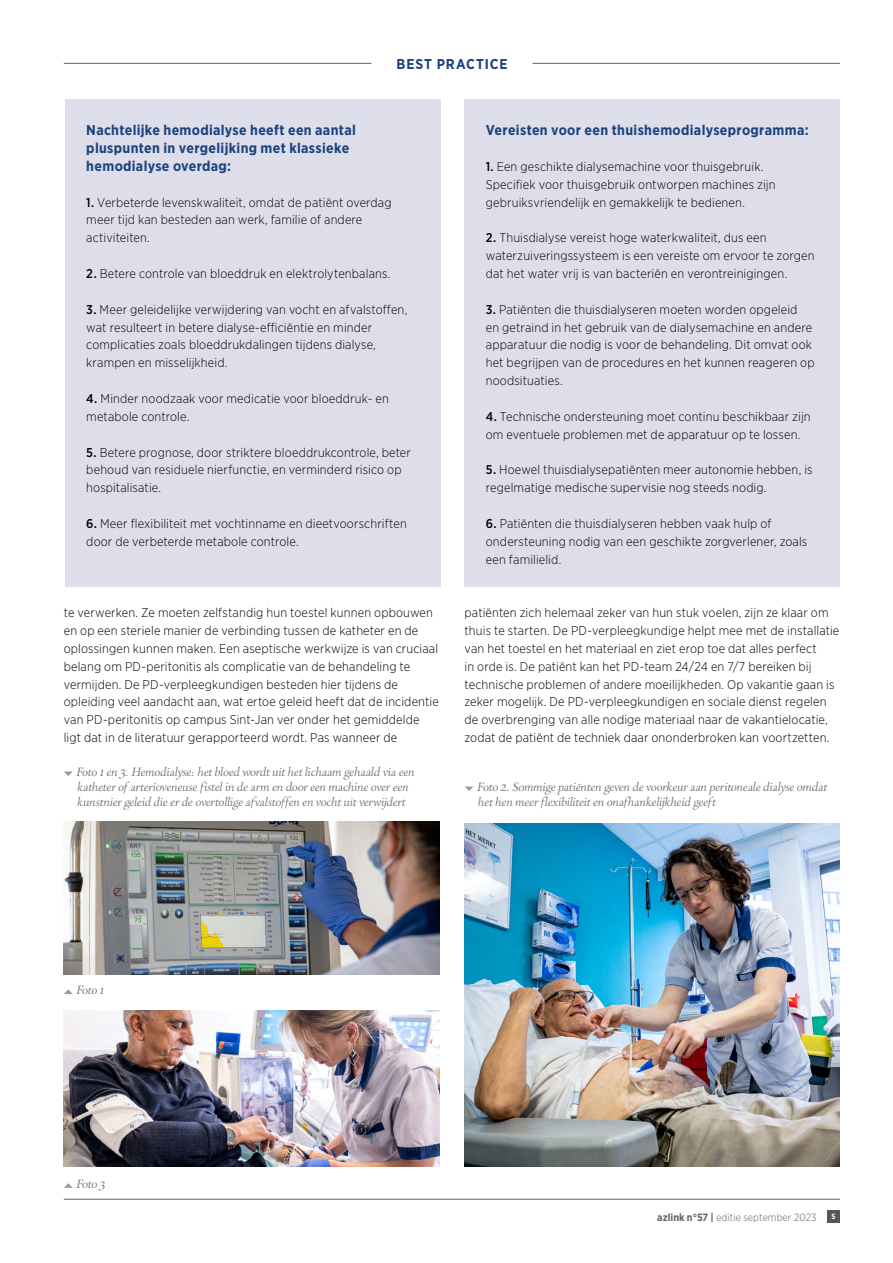
<style>
.page{position:relative;width:893px;height:1263px;background:#fff}
.page>*{position:absolute;margin:0;border:0;box-sizing:border-box;transform-origin:0 0}
.t1{font:700 14.25px/17.9px "Gotham Narrow";letter-spacing:.025em;color:#1b437d}
.t2{font:700 14.25px "Gotham Narrow";letter-spacing:.065em;color:#1b437d}
.t3{font:300 12.75px/17.9px "Gotham Narrow";letter-spacing:.01em;color:#000}
.t4{font:300 12px/15px "Park Lane";color:#706f6f}
.t5{font:300 10.5px "Gotham Narrow";color:#646363}
.t6{font:700 7.5px "Gotham Narrow";color:#fff}
.s1{font-weight:500}
.s2{font-weight:700}
</style>
<div class="page">
<div style="left:827px;top:1210px;width:13px;height:12px;background:#575756"></div>
<hr style="left:64px;top:1199px;width:776px;height:1px;background:#646363">
<hr style="left:533px;top:63px;width:307px;height:1px;background:#646363">
<hr style="left:64px;top:63px;width:307px;height:1px;background:#646363">
<div style="left:65px;top:99px;width:375px;height:488px;background:#dedeeb"></div>
<img style="left:64px;top:821px;width:375px;height:153px">
<img style="left:64px;top:1010px;width:375px;height:156px">
<svg style="left:64px;top:771px;width:9px;height:5px"></svg>
<svg style="left:465px;top:786px;width:9px;height:5px"></svg>
<svg style="left:64px;top:989px;width:9px;height:5px"></svg>
<svg style="left:64px;top:1183px;width:9px;height:5px"></svg>
<img style="left:465px;top:823px;width:375px;height:343px">
<div style="left:465px;top:99px;width:375px;height:488px;background:#dedeeb"></div>
<p class="t2" style="left:396px;top:55px;width:113px">BEST PRACTICE</p>
<p class="t1" style="left:86px;top:121px;width:271px">Nachtelijke hemodialyse heeft een aantal pluspunten in vergelijking met klassieke hemodialyse overdag:</p>
<p class="t3" style="left:86px;top:193px;width:307px"><span class="s1">1.</span> Verbeterde levenskwaliteit, omdat de patiënt overdag meer tijd kan besteden aan werk, familie of andere activiteiten.</p>
<p class="t3" style="left:86px;top:264px;width:306px"><span class="s1">2.</span> Betere controle van bloeddruk en elektrolytenbalans.</p>
<p class="t3" style="left:86px;top:300px;width:323px"><span class="s1">3.</span> Meer geleidelijke verwijdering van vocht en afvalstoffen, wat resulteert in betere dialyse-efficiëntie en minder complicaties zoals bloeddrukdalingen tijdens dialyse, krampen en misselijkheid.</p>
<p class="t3" style="left:86px;top:389px;width:304px"><span class="s1">4.</span> Minder noodzaak voor medicatie voor bloeddruk- en metabole controle.</p>
<p class="t3" style="left:86px;top:443px;width:326px"><span class="s1">5.</span> Betere prognose, door striktere bloeddrukcontrole, beter behoud van residuele nierfunctie, en verminderd risico op hospitalisatie.</p>
<p class="t3" style="left:86px;top:514px;width:322px"><span class="s1">6.</span> Meer flexibiliteit met vochtinname en dieetvoorschriften door de verbeterde metabole controle.</p>
<p class="t3" style="left:64px;top:603px;width:377px">te verwerken. Ze moeten zelfstandig hun toestel kunnen opbouwen en op een steriele manier de verbinding tussen de katheter en de oplossingen kunnen maken. Een aseptische werkwijze is van cruciaal belang om PD-peritonitis als complicatie van de behandeling te vermijden. De PD-verpleegkundigen besteden hier tijdens de opleiding veel aandacht aan, wat ertoe geleid heeft dat de incidentie van PD-peritonitis op campus Sint-Jan ver onder het gemiddelde ligt dat in de literatuur gerapporteerd wordt. Pas wanneer de</p>
<p class="t4" style="left:75px;top:765px;width:340px">Foto 1 en 3. Hemodialyse: het bloed wordt uit het lichaam gehaald via een katheter of arterioveneuse fistel in de arm en door een machine over een kunstnier geleid die er de overtollige afvalstoffen en vocht uit verwijdert</p>
<p class="t1" style="left:486px;top:121px;width:324px">Vereisten voor een thuishemodialyseprogramma:</p>
<p class="t3" style="left:486px;top:157px;width:291px"><span class="s1">1.</span> Een geschikte dialysemachine voor thuisgebruik.<br>Specifiek voor thuisgebruik ontworpen machines zijn gebruiksvriendelijk en gemakkelijk te bedienen.</p>
<p class="t3" style="left:486px;top:229px;width:330px"><span class="s1">2.</span> Thuisdialyse vereist hoge waterkwaliteit, dus een waterzuiveringssysteem is een vereiste om ervoor te zorgen dat het water vrij is van bacteriën en verontreinigingen.</p>
<p class="t3" style="left:486px;top:300px;width:330px"><span class="s1">3.</span> Patiënten die thuisdialyseren moeten worden opgeleid<br>en getraind in het gebruik van de dialysemachine en andere apparatuur die nodig is voor de behandeling. Dit omvat ook het begrijpen van de procedures en het kunnen reageren op noodsituaties.</p>
<p class="t3" style="left:486px;top:407px;width:326px"><span class="s1">4.</span> Technische ondersteuning moet continu beschikbaar zijn om eventuele problemen met de apparatuur op te lossen.</p>
<p class="t3" style="left:486px;top:461px;width:328px"><span class="s1">5.</span> Hoewel thuisdialysepatiënten meer autonomie hebben, is regelmatige medische supervisie nog steeds nodig.</p>
<p class="t3" style="left:486px;top:514px;width:323px"><span class="s1">6.</span> Patiënten die thuisdialyseren hebben vaak hulp of ondersteuning nodig van een geschikte zorgverlener, zoals een familielid.</p>
<p class="t3" style="left:465px;top:603px;width:376px">patiënten zich helemaal zeker van hun stuk voelen, zijn ze klaar om thuis te starten. De PD-verpleegkundige helpt mee met de installatie van het toestel en het materiaal en ziet erop toe dat alles perfect<br>in orde is. De patiënt kan het PD-team 24/24 en 7/7 bereiken bij technische problemen of andere moeilijkheden. Op vakantie gaan is zeker mogelijk. De PD‑verpleegkundigen en sociale dienst regelen de overbrenging van alle nodige materiaal naar de vakantielocatie, zodat de patiënt de techniek daar ononderbroken kan voortzetten.</p>
<p class="t4" style="left:476px;top:780px;width:351px">Foto 2. Sommige patiënten geven de voorkeur aan peritoneale dialyse omdat het hen meer flexibiliteit en onafhankelijkheid geeft</p>
<p class="t4" style="left:75px;top:983px;width:29px">Foto 1</p>
<p class="t4" style="left:75px;top:1177px;width:31px">Foto 3</p>
<p class="t5" style="left:657px;top:1210px;width:161px"><span class="s2">azlink n°57 |</span> editie september 2023</p>
<p class="t6" style="left:831px;top:1212px;width:6px">5</p>
</div>
